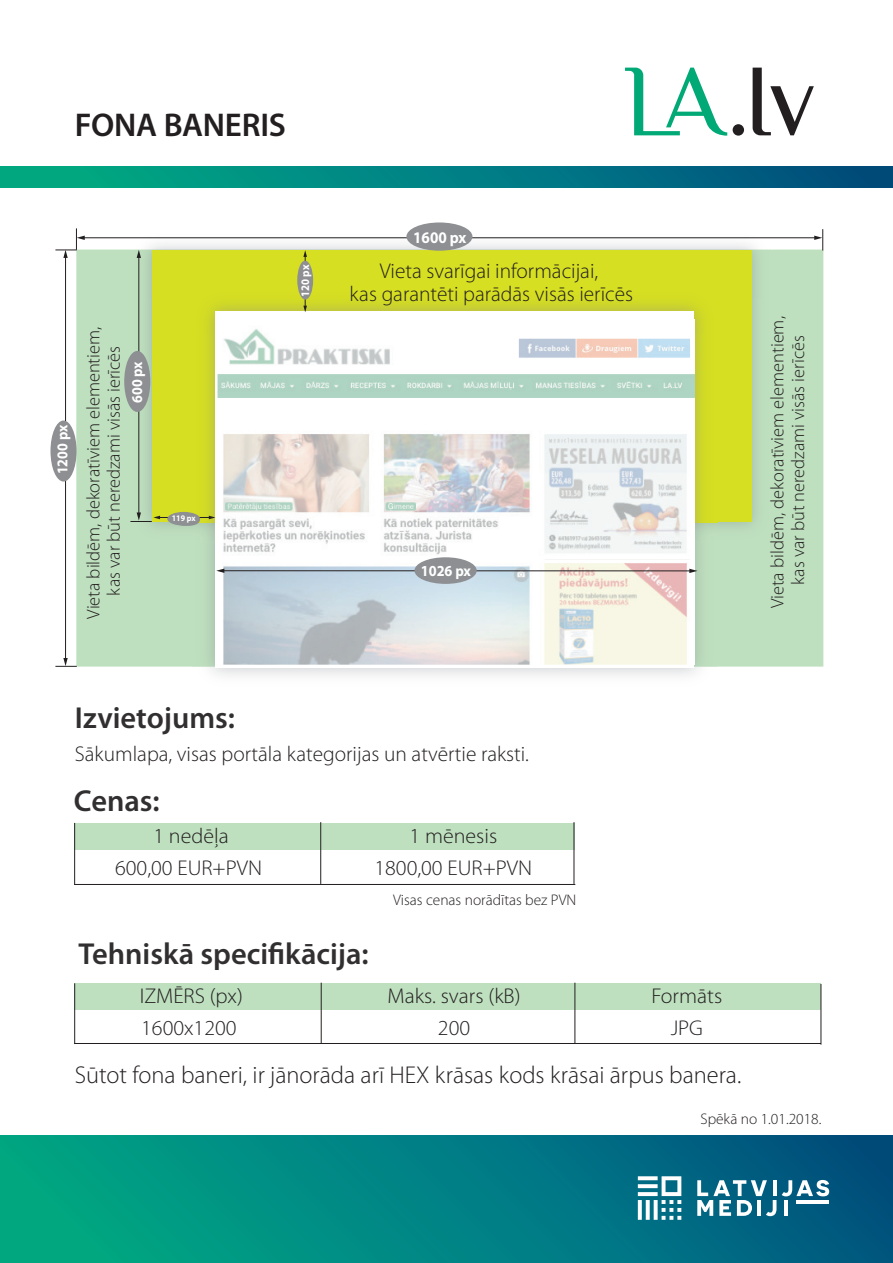
<style>
.page{position:relative;width:893px;height:1263px;background:#fff}
.page>*{position:absolute;margin:0;border:0;box-sizing:border-box;transform-origin:0 0}
.t1{font:600 33px "Myriad Pro";letter-spacing:-.01em;color:#231f20}
.t2{font:600 30.45px "Myriad Pro";color:#312f30}
.t3{font:300 24.45px "Myriad Pro";color:#231f20}
.t4{font:300 21.45px/23.4px "Myriad Pro";color:#231f20;text-align:center}
.t5{font:300 18.45px/20.4px "Myriad Pro";color:#231f20;text-align:center}
.t6{font:700 16.35px "Myriad Pro";color:#fff;scale:.93 1}
.t7{font:300 15.45px "Myriad Pro";color:#231f20}
.t8{font:700 15.3px "Myriad Pro";color:#fff;scale:.93 1}
.t9{font:700 15px "Myriad Pro";color:#fff;scale:.93 1}
.t10{font:700 11.55px "Myriad Pro";color:#fff;scale:.93 1}
.t11{font:700 8.55px "Myriad Pro";color:#fff;scale:.93 1}
</style>
<div class="page">
<svg style="left:625px;top:68px;width:102px;height:68px"></svg>
<div style="left:0;top:166px;width:893px;height:22px;background:linear-gradient(to right,#00b184,#004d80)"></div>
<div style="left:76px;top:250px;width:747px;height:417px;background:#bee0bf"></div>
<img style="left:131px;top:230px;width:641px;height:68px">
<img style="left:134px;top:298px;width:50px;height:230px">
<img style="left:720px;top:298px;width:37px;height:230px">
<img style="left:184px;top:526px;width:8px;height:2px">
<img style="left:717px;top:522px;width:3px;height:6px">
<div style="left:152px;top:250px;width:599px;height:272px;background:#d6df21"></div>
<img style="left:192px;top:522px;width:525px;height:154px">
<img style="left:209px;top:288px;width:492px;height:46px">
<img style="left:200px;top:334px;width:15px;height:188px">
<img style="left:695px;top:334px;width:5px;height:188px">
<div style="left:215px;top:311px;width:479px;height:357px;background:#fff"></div>
<img style="left:694px;top:543px;width:1px;height:122px">
<svg style="left:694px;top:522px;width:1px;height:21px"></svg>
<img style="left:694px;top:320px;width:1px;height:202px">
<img style="left:218px;top:329px;width:476px;height:336px">
<div style="left:74px;top:823px;width:501px;height:26px;background:#bee0bf"></div>
<div style="left:74px;top:983px;width:747px;height:27px;background:#bee0bf"></div>
<hr style="left:74px;top:823px;width:1px;height:62px;background:#231f20">
<hr style="left:74px;top:884px;width:501px;height:1px;background:#231f20">
<hr style="left:320px;top:822px;width:1px;height:62px;background:#231f20">
<hr style="left:574px;top:822px;width:1px;height:62px;background:#231f20">
<hr style="left:74px;top:983px;width:1px;height:61px;background:#231f20">
<hr style="left:74px;top:1043px;width:747px;height:1px;background:#231f20">
<hr style="left:321px;top:983px;width:1px;height:60px;background:#231f20">
<hr style="left:574px;top:983px;width:1px;height:60px;background:#231f20">
<hr style="left:821px;top:984px;width:1px;height:61px;background:#231f20">
<hr style="left:83px;top:237px;width:733px;height:1px;background:#231f20">
<hr style="left:138px;top:256px;width:1px;height:258px;background:#231f20">
<svg style="left:137px;top:250px;width:4px;height:8px"></svg>
<hr style="left:65px;top:256px;width:1px;height:403px;background:#231f20">
<hr style="left:223px;top:570px;width:468px;height:1px;background:#231f20">
<svg style="left:689px;top:569px;width:8px;height:4px"></svg>
<svg style="left:216px;top:568px;width:8px;height:5px"></svg>
<div style="left:414px;top:557px;width:63px;height:27px;background:#8d8f92;border-radius:50%"></div>
<div style="left:406px;top:222px;width:66px;height:29px;background:#8d8f92;border-radius:50%"></div>
<div style="left:124px;top:351px;width:26px;height:61px;background:#8d8f92;border-radius:50%"></div>
<div style="left:50px;top:420px;width:27px;height:61px;background:#8d8f92;border-radius:50%"></div>
<svg style="left:55px;top:228px;width:30px;height:30px"></svg>
<svg style="left:55px;top:658px;width:22px;height:9px"></svg>
<svg style="left:814px;top:229px;width:9px;height:21px"></svg>
<hr style="left:159px;top:517px;width:51px;height:1px;background:#231f20">
<svg style="left:209px;top:516px;width:6px;height:3px"></svg>
<svg style="left:130px;top:512px;width:30px;height:10px"></svg>
<svg style="left:167px;top:512px;width:33px;height:14px"></svg>
<hr style="left:305px;top:256px;width:1px;height:51px;background:#231f20">
<svg style="left:303px;top:250px;width:4px;height:7px"></svg>
<svg style="left:303px;top:306px;width:4px;height:6px"></svg>
<div style="left:297px;top:261px;width:16px;height:39px;background:#8d8f92;border-radius:50%"></div>
<div style="left:0;top:1135px;width:893px;height:128px;background:linear-gradient(to right,#00ac84,#005381)"></div>
<div style="left:733px;top:124px;width:11px;height:12px;background:#231f20;border-radius:50%"></div>
<svg style="left:753px;top:68px;width:61px;height:67px"></svg>
<hr style="left:796px;top:1200px;width:33px;height:4px;background:#fff">
<svg style="left:782px;top:1180px;width:47px;height:16px"></svg>
<svg style="left:697px;top:1180px;width:79px;height:36px"></svg>
<hr style="left:784px;top:1200px;width:4px;height:16px;background:#fff">
<svg style="left:638px;top:1176px;width:43px;height:44px"></svg>
<h1 class="t1" style="left:75px;top:107px;width:212px">FONA BANERIS</h1>
<p class="t9" style="left:54px;top:474px;width:54px;rotate:-90deg">1200 px</p>
<p class="t5" style="left:84px;top:619px;width:293px;rotate:-90deg">Vieta bildēm, dekoratīviem elementiem, kas var būt neredzami visās ierīcēs</p>
<p class="t9" style="left:129px;top:403px;width:46px;rotate:-90deg">600 px</p>
<p class="t11" style="left:172px;top:514px;width:27px">119 px</p>
<p class="t10" style="left:299px;top:297px;width:36px;rotate:-90deg">120 px</p>
<p class="t6" style="left:413px;top:228px;width:59px">1600 px</p>
<p class="t4" style="left:350px;top:259px;width:285px">Vieta svarīgai informācijai,<br>kas garantēti parādās visās ierīcēs</p>
<p class="t8" style="left:421px;top:563px;width:55px">1026 px</p>
<p class="t5" style="left:768px;top:608px;width:293px;rotate:-90deg">Vieta bildēm, dekoratīviem elementiem, kas var būt neredzami visās ierīcēs</p>
<h2 class="t2" style="left:75px;top:701px;width:162px">Izvietojums:</h2>
<p class="t4" style="left:75px;top:742px;width:456px">Sākumlapa, visas portāla kategorijas un atvērtie raksti.</p>
<h2 class="t2" style="left:74px;top:784px;width:87px">Cenas:</h2>
<p class="t4" style="left:153px;top:824px;width:77px">1 nedēļa</p>
<p class="t4" style="left:409px;top:824px;width:89px">1 mēnesis</p>
<p class="t4" style="left:115px;top:856px;width:148px">600,00 EUR+PVN</p>
<p class="t4" style="left:374px;top:856px;width:159px">1800,00 EUR+PVN</p>
<h2 class="t2" style="left:78px;top:937px;width:292px">Tehniskā specifikācija:</h2>
<p class="t7" style="left:393px;top:891px;width:185px">Visas cenas norādītas bez PVN</p>
<p class="t4" style="left:140px;top:984px;width:105px">IZMĒRS (px)</p>
<p class="t4" style="left:387px;top:984px;width:135px">Maks. svars (kB)</p>
<p class="t4" style="left:651px;top:984px;width:72px">Formāts</p>
<p class="t4" style="left:141px;top:1017px;width:97px">1600x1200</p>
<p class="t4" style="left:438px;top:1017px;width:34px">200</p>
<p class="t4" style="left:671px;top:1017px;width:34px">JPG</p>
<p class="t3" style="left:75px;top:1061px;width:668px">Sūtot fona baneri, ir jānorāda arī HEX krāsas kods krāsai ārpus banera.</p>
<p class="t7" style="left:700px;top:1110px;width:122px">Spēkā no 1.01.2018.</p>
</div>
